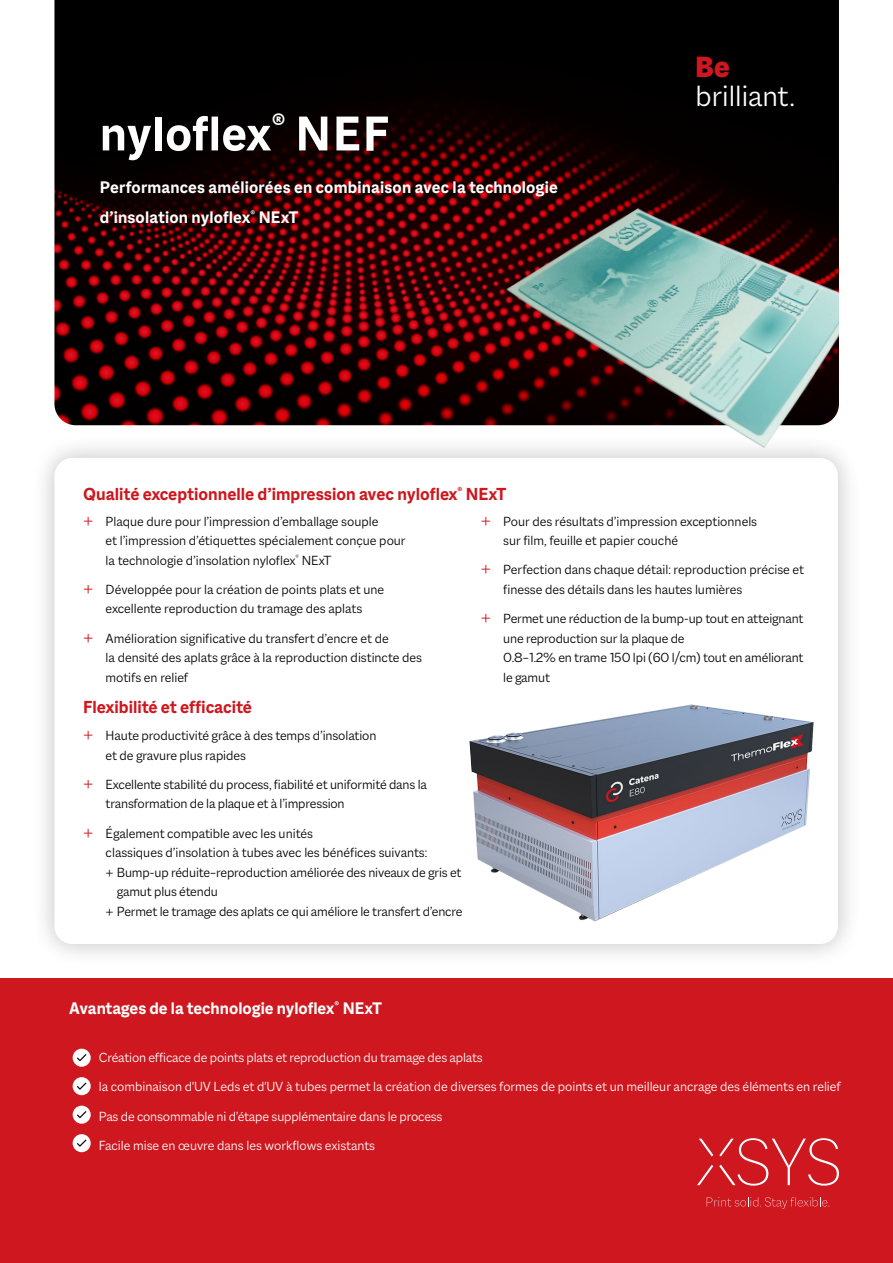
<style>
.page{position:relative;width:893px;height:1263px;background:#fff}
.page>*{position:absolute;margin:0;border:0;box-sizing:border-box;transform-origin:0 0}
.t1{font:700 52.5px "Macklin Sans";letter-spacing:.01em;color:#fff}
.t2{font:300 31.5px "Macklin Sans";color:#fff}
.t3{font:900 31.5px "Macklin Sans";color:#ce171e}
.t4{font:700 18.75px "Macklin Sans";color:#ce171e}
.t5{font:700 18px/30px "Macklin Sans";letter-spacing:.01em;color:#fff}
.t6{font:300 14.25px/19.5px "Macklin Sans";letter-spacing:-.005em;color:#000}
.t7{font:300 14.25px/29.2px "Macklin Sans";letter-spacing:-.01em;color:#fff}
.s1{font-size:18px;color:#ce171e}
</style>
<div class="page">
<div style="left:0;top:979px;width:893px;height:284px;background:#ce171e"></div>
<svg style="left:707px;top:1197px;width:123px;height:12px"></svg>
<svg style="left:699px;top:1139px;width:14px;height:17px"></svg>
<svg style="left:697px;top:1165px;width:16px;height:20px"></svg>
<svg style="left:719px;top:1138px;width:120px;height:47px"></svg>
<img style="left:54px;top:0;width:785px;height:425px">
<div style="left:30px;top:434px;width:832px;height:534px;background:#000;opacity:.25"></div>
<div style="left:54px;top:458px;width:784px;height:486px;background:#fff;border-radius:18px"></div>
<img style="left:440px;top:200px;width:399px;height:261px">
<img style="left:470px;top:704px;width:343px;height:218px">
<div style="left:73px;top:1049px;width:18px;height:18px;background:#fff;border-radius:50%"></div>
<svg style="left:77px;top:1054px;width:10px;height:7px"></svg>
<div style="left:73px;top:1077px;width:18px;height:18px;background:#fff;border-radius:50%"></div>
<svg style="left:77px;top:1082px;width:10px;height:8px"></svg>
<div style="left:73px;top:1106px;width:18px;height:18px;background:#fff;border-radius:50%"></div>
<svg style="left:77px;top:1111px;width:10px;height:7px"></svg>
<div style="left:73px;top:1134px;width:18px;height:18px;background:#fff;border-radius:50%"></div>
<svg style="left:77px;top:1139px;width:10px;height:8px"></svg>
<h1 class="t1" style="left:100px;top:103px;width:291px">nyloflex<sup>®</sup> NEF</h1>
<p class="t5" style="left:100px;top:172px;width:459px">Performances améliorées en combinaison avec la technologie d’insolation nyloflex<sup>®</sup> NExT</p>
<h3 class="t4" style="left:83px;top:483px;width:425px">Qualité exceptionnelle d’impression avec nyloflex<sup>®</sup> NExT</h3>
<h2 class="t3" style="left:696px;top:49px;width:35px">Be</h2>
<h2 class="t2" style="left:696px;top:78px;width:101px">brilliant.</h2>
<p class="t6" style="left:106px;top:511px;width:301px;text-indent:-23px"><span class="s1">+</span> Plaque dure pour l’impression d’emballage souple<br>et l’impression d’étiquettes spécialement conçue pour la technologie d’insolation nyloflex<sup>®</sup> NExT</p>
<p class="t6" style="left:83px;top:579px;width:303px;text-align:center"><span class="s1">+</span> Développée pour la création de points plats et une excellente reproduction du tramage des aplats</p>
<p class="t6" style="left:106px;top:628px;width:318px;text-indent:-23px"><span class="s1">+</span> Amélioration significative du transfert d’encre et de<br>la densité des aplats grâce à la reproduction distincte des motifs en relief</p>
<h3 class="t4" style="left:83px;top:696px;width:170px">Flexibilité et efficacité</h3>
<p class="t6" style="left:106px;top:726px;width:272px;text-indent:-23px"><span class="s1">+</span> Haute productivité grâce à des temps d’insolation et de gravure plus rapides</p>
<p class="t6" style="left:106px;top:774px;width:323px;text-indent:-23px"><span class="s1">+</span> Excellente stabilité du process, fiabilité et uniformité dans la transformation de la plaque et à l’impression</p>
<p class="t6" style="left:83px;top:823px;width:231px"><span class="s1">+</span> Également compatible avec les unités</p>
<p class="t6" style="left:106px;top:843px;width:323px">classiques d’insolation à tubes avec les bénéfices suivants:</p>
<p class="t6" style="left:106px;top:862px;width:357px">+ Bump-up réduite – reproduction améliorée des niveaux de gris et</p>
<p class="t6" style="left:117px;top:882px;width:103px">gamut plus étendu</p>
<p class="t6" style="left:106px;top:901px;width:358px">+ Permet le tramage des aplats ce qui améliore le transfert d’encre</p>
<p class="t6" style="left:503px;top:511px;width:255px;text-indent:-23px"><span class="s1">+</span> Pour des résultats d’impression exceptionnels sur film, feuille et papier couché</p>
<p class="t6" style="left:503px;top:560px;width:302px;text-indent:-23px"><span class="s1">+</span> Perfection dans chaque détail: reproduction précise et finesse des détails dans les hautes lumières</p>
<p class="t6" style="left:503px;top:609px;width:302px;text-indent:-23px"><span class="s1">+</span> Permet une réduction de la bump-up tout en atteignant une reproduction sur la plaque de<br>0.8 – 1.2% en trame 150 lpi (60 l/cm) tout en améliorant le gamut</p>
<p class="t5" style="left:69px;top:993px;width:314px">Avantages de la technologie nyloflex<sup>®</sup> NExT</p>
<p class="t7" style="left:99px;top:1043px;width:743px">Création efficace de points plats et reproduction du tramage des aplats<br>la combinaison d'UV Leds et d'UV à tubes permet la création de diverses formes de points et un meilleur ancrage des éléments en relief Pas de consommable ni d’étape supplémentaire dans le process<br>Facile mise en œuvre dans les workflows existants</p>
</div>
